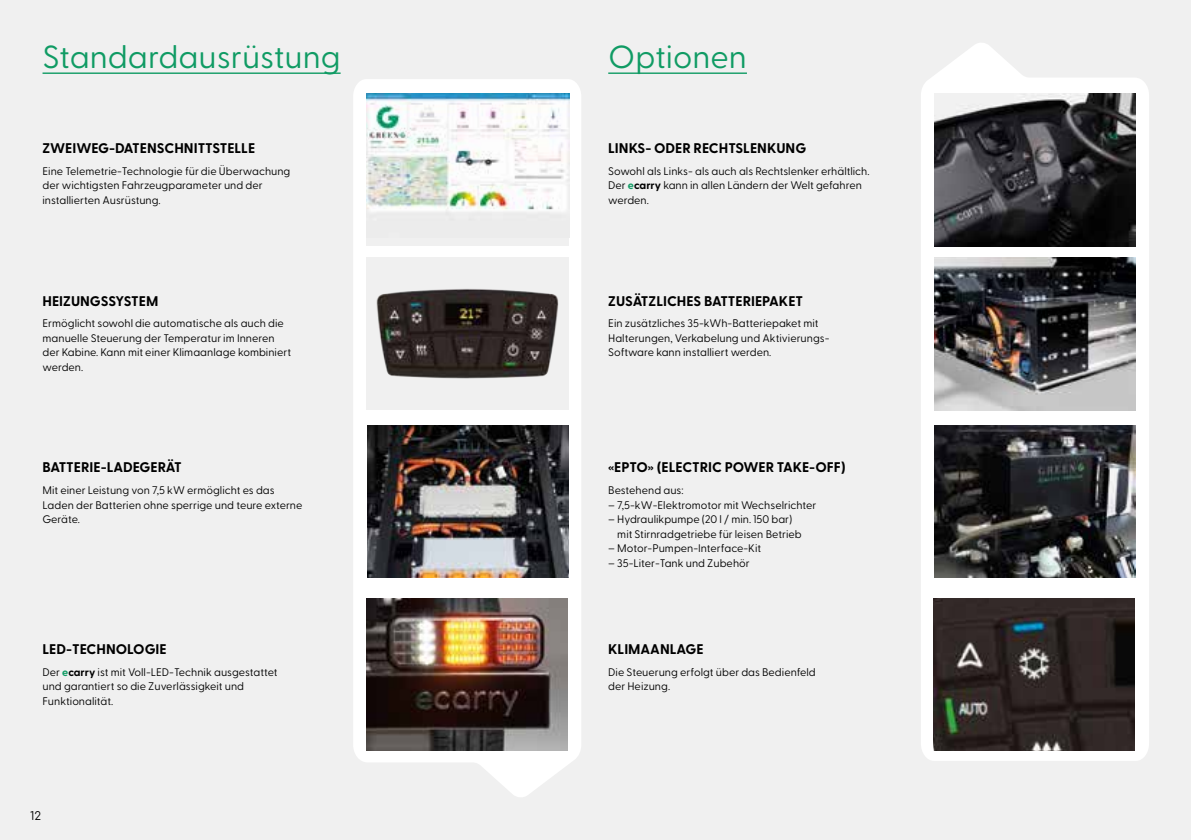
<style>
.page{position:relative;width:1191px;height:840px;background:#fff}
.page>*{position:absolute;margin:0;border:0;box-sizing:border-box;transform-origin:0 0}
.t1{font:32px "Greycliff CF";color:#109b64}
.t2{font:700 14px "Greycliff CF";color:#000}
.t3{font:11.4px "Comfortaa";color:#000}
.t4{font:11px/14.4px "Greycliff CF";color:#000}
.s1{font-weight:700;color:#109b64}
.s2{font-weight:700}
</style>
<div class="page">
<div style="left:0;top:0;width:1191px;height:839px;background:#f0f0f0"></div>
<svg style="left:921px;top:43px;width:228px;height:717px;fill:#fff"></svg>
<img style="left:933px;top:597px;width:201px;height:153px">
<img style="left:934px;top:257px;width:201px;height:153px">
<img style="left:934px;top:93px;width:201px;height:153px">
<svg style="left:353px;top:79px;width:228px;height:718px;fill:#fff"></svg>
<img style="left:367px;top:597px;width:200px;height:153px">
<div style="left:367px;top:257px;width:202px;height:153px;background:#f0f0f0"></div>
<img style="left:376px;top:289px;width:183px;height:90px">
<img style="left:367px;top:425px;width:202px;height:152px">
<div style="left:367px;top:93px;width:202px;height:153px;background:#f0f0f0"></div>
<img style="left:367px;top:93px;width:202px;height:118px">
<img style="left:934px;top:425px;width:201px;height:152px">
<hr style="left:43px;top:72px;width:297px;height:2px;background:#109b64">
<hr style="left:608px;top:72px;width:139px;height:2px;background:#109b64">
<h1 class="t1" style="left:43px;top:33px;width:299px">Standardausrüstung</h1>
<h1 class="t1" style="left:608px;top:33px;width:140px">Optionen</h1>
<p class="t2" style="left:43px;top:137px;width:214px">ZWEIWEG-DATENSCHNITTSTELLE</p>
<p class="t4" style="left:43px;top:163px;width:249px">Eine Telemetrie-Technologie für die Überwachung der wichtigsten Fahrzeugparameter und der installierten Ausrüstung.</p>
<p class="t2" style="left:43px;top:290px;width:117px">HEIZUNGSSYSTEM</p>
<p class="t4" style="left:43px;top:315px;width:250px">Ermöglicht sowohl die automatische als auch die manuelle Steuerung der Temperatur im Inneren der Kabine. Kann mit einer Klimaanlage kombiniert werden.</p>
<p class="t2" style="left:43px;top:456px;width:141px">BATTERIE-LADEGERÄT</p>
<p class="t4" style="left:43px;top:482px;width:261px">Mit einer Leistung von 7,5 kW ermöglicht es das<br>Laden der Batterien ohne sperrige und teure externe<br>Geräte.</p>
<p class="t2" style="left:43px;top:638px;width:126px">LED-TECHNOLOGIE</p>
<p class="t4" style="left:43px;top:663px;width:237px">Der <span class="s1">e</span><span class="s2">carry</span> ist mit Voll-LED-Technik ausgestattet und garantiert so die Zuverlässigkeit und<br>Funktionalität.</p>
<p class="t3" style="left:30px;top:804px;width:12px">12</p>
<p class="t2" style="left:608px;top:137px;width:199px">LINKS- ODER RECHTSLENKUNG</p>
<p class="t4" style="left:608px;top:163px;width:263px">Sowohl als Links- als auch als Rechtslenker erhältlich.<br>Der <span class="s1">e</span><span class="s2">carry</span> kann in allen Ländern der Welt gefahren werden.</p>
<p class="t2" style="left:608px;top:290px;width:196px">ZUSÄTZLICHES BATTERIEPAKET</p>
<p class="t4" style="left:608px;top:315px;width:223px">Ein zusätzliches 35-kWh-Batteriepaket mit<br>Halterungen, Verkabelung und Aktivierungs-<br>Software kann installiert werden.</p>
<p class="t2" style="left:608px;top:456px;width:239px">«EPTO» (ELECTRIC POWER TAKE-OFF)</p>
<p class="t4" style="left:608px;top:482px;width:77px">Bestehend aus:</p>
<p class="t4" style="left:608px;top:496px;width:210px">– 7,5-kW-Elektromotor mit Wechselrichter</p>
<p class="t4" style="left:617px;top:511px;width:186px;text-indent:-9px">– Hydraulikpumpe (20 l / min. 150 bar) mit Stirnradgetriebe für leisen Betrieb</p>
<p class="t4" style="left:608px;top:540px;width:154px">– Motor-Pumpen-Interface-Kit</p>
<p class="t4" style="left:608px;top:554px;width:143px">– 35-Liter-Tank und Zubehör</p>
<p class="t2" style="left:608px;top:638px;width:97px">KLIMAANLAGE</p>
<p class="t4" style="left:608px;top:663px;width:209px">Die Steuerung erfolgt über das Bedienfeld der Heizung.</p>
</div>
